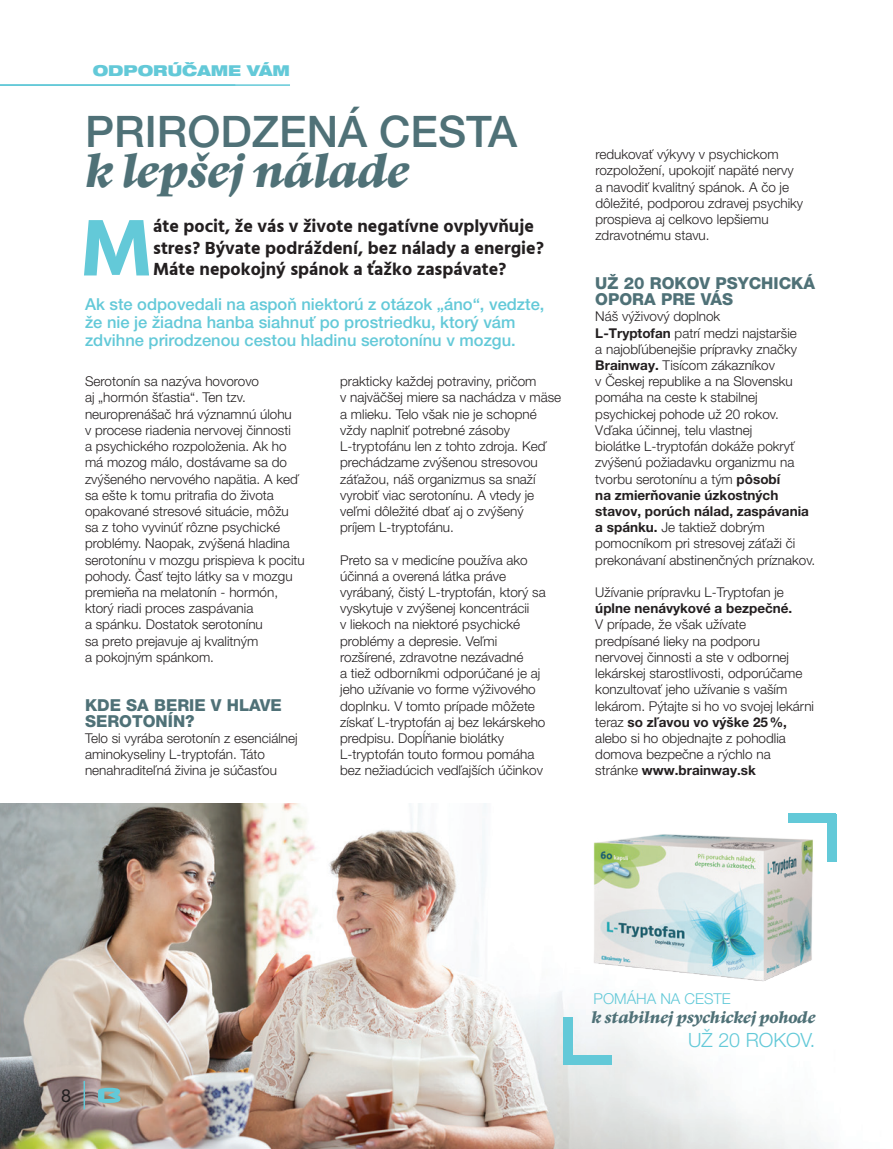
<style>
.page{position:relative;width:893px;height:1149px;background:#fff}
.page>*{position:absolute;margin:0;border:0;box-sizing:border-box;transform-origin:0 0}
.t1{font:700 82.05px "Hind";color:#63c9d8}
.t2{font:italic 700 46.5px "Academica Medium Pro";letter-spacing:-.02em;color:#4f7177}
.t3{font:500 43.5px "Helvetica Neue LT Pro";color:#4f7177}
.t4{font:300 19.65px "Helvetica Neue LT Pro";color:#63c9d8}
.t5{font:700 18px/21.6px "Hind";color:#231f20}
.t6{font:18px "Helvetica Neue LT Pro";color:#231f20}
.t7{font:500 16.5px/18px "Helvetica Neue LT Pro";color:#63c9d8}
.t8{font:800 16.5px/16.2px "Helvetica Neue LT Pro";color:#4f7177}
.t9{font:italic 700 16.35px "Academica Medium Pro";letter-spacing:-.02em;color:#4f7177}
.t10{font:300 15px "Helvetica Neue LT Pro";color:#63c9d8}
.t11{font:900 expanded 15px "Helvetica Neue LT Pro";color:#63c9d8}
.t12{font:300 13.5px/16.2px "Helvetica Neue LT Pro";color:#231f20}
.t13{font:700 13.5px "Helvetica Neue LT Pro";color:#231f20}
.s1{font-weight:700}
</style>
<div class="page">
<img style="left:0;top:803px;width:837px;height:345px">
<div style="left:789px;top:813px;width:47px;height:9px;background:#63c9d8"></div>
<div style="left:827px;top:813px;width:9px;height:47px;background:#63c9d8"></div>
<div style="left:564px;top:1054px;width:47px;height:9px;background:#63c9d8"></div>
<div style="left:564px;top:1016px;width:9px;height:47px;background:#63c9d8"></div>
<img style="left:589px;top:827px;width:235px;height:159px">
<svg style="left:97px;top:1087px;width:24px;height:15px"></svg>
<svg style="left:84px;top:1080px;width:1px;height:28px"></svg>
<hr style="left:0;top:84px;width:290px;height:2px;background:#63c9d8">
<p class="t11" style="left:93px;top:61px;width:199px">ODPORÚČAME VÁM</p>
<h3 class="t3" style="left:85px;top:106px;width:433px">PRIRODZENÁ CESTA</h3>
<h2 class="t2" style="left:85px;top:139px;width:326px">k lepšej nálade</h2>
<h1 class="t1" style="left:80px;top:199px;width:75px">M</h1>
<h3 class="t5" style="left:153px;top:215px;width:392px">áte pocit, že vás v živote negatívne ovplyvňuje stres? Bývate podráždení, bez nálady a energie?<br>Máte nepokojný spánok a ťažko zaspávate?</h3>
<p class="t7" style="left:85px;top:295px;width:461px">Ak ste odpovedali na aspoň niektorú z otázok „áno“, vedzte, že nie je žiadna hanba siahnuť po prostriedku, ktorý vám zdvihne prirodzenou cestou hladinu serotonínu v mozgu.</p>
<p class="t12" style="left:85px;top:373px;width:221px">Serotonín sa nazýva hovorovo<br>aj „hormón šťastia“. Ten tzv. neuroprenášač hrá významnú úlohu<br>v procese riadenia nervovej činnosti<br>a psychického rozpoloženia. Ak ho má mozog málo, dostávame sa do zvýšeného nervového napätia. A keď sa ešte k tomu pritrafia do života opakované stresové situácie, môžu sa z toho vyvinúť rôzne psychické problémy. Naopak, zvýšená hladina serotonínu v mozgu prispieva k pocitu pohody. Časť tejto látky sa v mozgu premieňa na melatonín - hormón, ktorý riadi proces zaspávania<br>a spánku. Dostatok serotonínu<br>sa preto prejavuje aj kvalitným<br>a pokojným spánkom.</p>
<p class="t8" style="left:85px;top:696px;width:198px">KDE SA BERIE V HLAVE<br>SEROTONÍN?</p>
<p class="t12" style="left:85px;top:729px;width:214px">Telo si vyrába serotonín z esenciálnej aminokyseliny L-tryptofán. Táto nenahraditeľná živina je súčasťou</p>
<p class="t12" style="left:340px;top:373px;width:223px">prakticky každej potraviny, pričom<br>v najväčšej miere sa nachádza v mäse a mlieku. Telo však nie je schopné vždy naplniť potrebné zásoby<br>L-tryptofánu len z tohto zdroja. Keď prechádzame zvýšenou stresovou záťažou, náš organizmus sa snaží vyrobiť viac serotonínu. A vtedy je veľmi dôležité dbať aj o zvýšený príjem L-tryptofánu.</p>
<p class="t12" style="left:340px;top:551px;width:207px">Preto sa v medicíne používa ako účinná a overená látka práve vyrábaný, čistý L-tryptofán, ktorý sa vyskytuje v zvýšenej koncentrácii<br>v liekoch na niektoré psychické problémy a depresie. Veľmi rozšírené, zdravotne nezávadné<br>a tiež odborníkmi odporúčané je aj jeho užívanie vo forme výživového doplnku. V tomto prípade môžete získať L-tryptofán aj bez lekárskeho predpisu. Dopĺňanie biolátky L-tryptofán touto formou pomáha bez nežiadúcich vedľajších účinkov</p>
<p class="t12" style="left:595px;top:146px;width:209px">redukovať výkyvy v psychickom rozpoložení, upokojiť napäté nervy a navodiť kvalitný spánok. A čo je dôležité, podporou zdravej psychiky prospieva aj celkovo lepšiemu zdravotnému stavu.</p>
<p class="t8" style="left:595px;top:275px;width:221px">UŽ 20 ROKOV PSYCHICKÁ<br>OPORA PRE VÁS</p>
<p class="t12" style="left:595px;top:308px;width:222px">Náš výživový doplnok<br><span class="s1">L-Tryptofan</span> patrí medzi najstaršie<br>a najobľúbenejšie prípravky značky<br><span class="s1">Brainway.</span> Tisícom zákazníkov<br>v Českej republike a na Slovensku pomáha na ceste k stabilnej psychickej pohode už 20 rokov.<br>Vďaka účinnej, telu vlastnej<br>biolátke L-tryptofán dokáže pokryť zvýšenú požiadavku organizmu na tvorbu serotonínu a tým <span class="s1">pôsobí<br>na zmierňovanie úzkostných stavov, porúch nálad, zaspávania a spánku.</span> Je taktiež dobrým pomocníkom pri stresovej záťaži či prekonávaní abstinenčných príznakov.</p>
<p class="t12" style="left:595px;top:583px;width:190px">Užívanie prípravku L-Tryptofan je</p>
<p class="t13" style="left:595px;top:600px;width:199px">úplne nenávykové a bezpečné.</p>
<p class="t12" style="left:595px;top:616px;width:220px">V prípade, že však užívate<br>predpísané lieky na podporu<br>nervovej činnosti a ste v odbornej lekárskej starostlivosti, odporúčame konzultovať jeho užívanie s vaším lekárom. Pýtajte si ho vo svojej lekárni teraz <span class="s1">so zľavou vo výške 25%, </span>alebo si ho objednajte z pohodlia domova bezpečne a rýchlo na stránke <span class="s1">www.brainway.sk</span></p>
<h3 class="t6" style="left:61px;top:1084px;width:12px">8</h3>
<p class="t10" style="left:594px;top:989px;width:139px">POMÁHA NA CESTE</p>
<p class="t9" style="left:592px;top:1005px;width:225px">k stabilnej psychickej pohode</p>
<h3 class="t4" style="left:688px;top:1027px;width:129px">UŽ 20 ROKOV.</h3>
</div>
